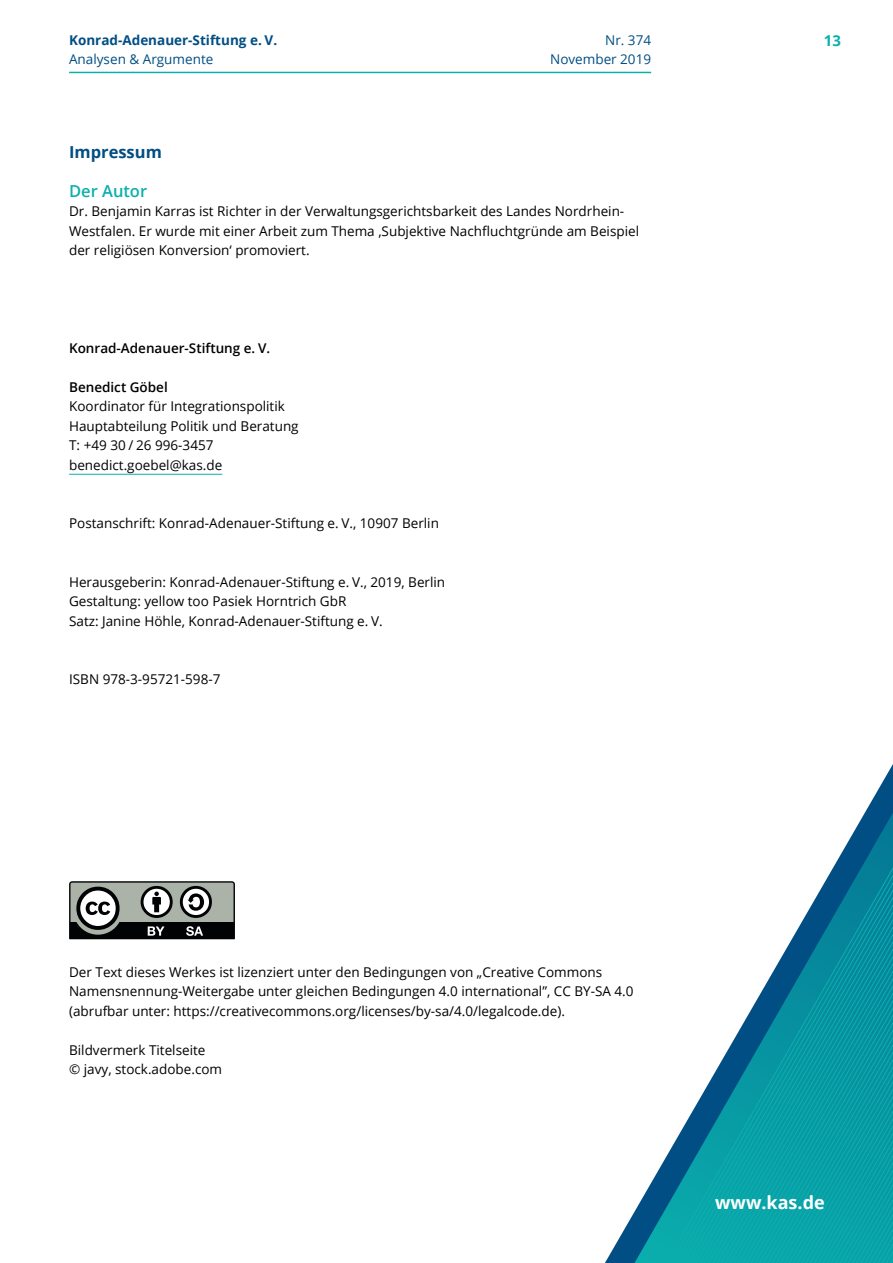
<style>
.page{position:relative;width:893px;height:1263px;background:#fff}
.page>*{position:absolute;margin:0;border:0;box-sizing:border-box;transform-origin:0 0}
.t1{font:700 18px "Open Sans";color:#fff}
.t2{font:700 16.5px "Open Sans";color:#004e83}
.t3{font:600 16.5px "Open Sans";color:#0bb0ae}
.t4{font:700 15px "Open Sans";color:#0bb0ae}
.t5{font:13.5px/19.5px "Open Sans";color:#000}
.t6{font:600 13.5px "Open Sans";color:#000}
.t7{font:13.5px/19.5px "Open Sans";color:#004e83;text-align:right}
.t8{font:700 13.5px "Open Sans";color:#004e83}
</style>
<div class="page">
<hr style="left:69px;top:72px;width:582px;height:1px;background:#0bb0ae">
<hr style="left:69px;top:474px;width:153px;height:1px;background:#0bb0ae">
<svg style="left:69px;top:881px;width:166px;height:58px"></svg>
<svg style="left:878px;top:764px;width:15px;height:26px"></svg>
<svg style="left:627px;top:790px;width:266px;height:473px"></svg>
<p class="t8" style="left:69px;top:30px;width:210px">Konrad-Adenauer-Stiftung e. V.</p>
<p class="t4" style="left:824px;top:30px;width:19px">13</p>
<p class="t7" style="left:69px;top:49px;width:146px">Analysen &amp; Argumente</p>
<p class="t7" style="left:550px;top:30px;width:102px">Nr. 374<br>November 2019</p>
<p class="t2" style="left:69px;top:140px;width:94px">Impressum</p>
<p class="t3" style="left:69px;top:179px;width:80px">Der Autor</p>
<p class="t5" style="left:69px;top:201px;width:572px">Dr. Benjamin Karras ist Richter in der Verwaltungsgerichtsbarkeit des Landes Nordrhein-<br>Westfalen. Er wurde mit einer Arbeit zum Thema ‚Subjektive Nachfluchtgründe am Beispiel der religiösen Konversion‘ promoviert.</p>
<p class="t6" style="left:69px;top:339px;width:203px">Konrad-Adenauer-Stiftung e. V.</p>
<p class="t6" style="left:69px;top:378px;width:100px">Benedict Göbel</p>
<p class="t5" style="left:69px;top:396px;width:231px">Koordinator für Integrationspolitik<br>Hauptabteilung Politik und Beratung<br>T: +49 30 / 26 996-3457 benedict.goebel@kas.de</p>
<p class="t5" style="left:69px;top:513px;width:371px">Postanschrift: Konrad-Adenauer-Stiftung e. V., 10907 Berlin</p>
<p class="t5" style="left:69px;top:572px;width:378px">Herausgeberin: Konrad-Adenauer-Stiftung e. V., 2019, Berlin<br>Gestaltung: yellow too Pasiek Horntrich GbR<br>Satz: Janine Höhle, Konrad-Adenauer-Stiftung e. V.</p>
<p class="t5" style="left:69px;top:669px;width:153px">ISBN 978-3-95721-598-7</p>
<p class="t5" style="left:69px;top:962px;width:566px">Der Text dieses Werkes ist lizenziert unter den Bedingungen von „Creative Commons<br>Namensnennung-Weitergabe unter gleichen Bedingungen 4.0 international”, CC BY-SA 4.0 (abrufbar unter: https://creativecommons.org/licenses/by-sa/4.0/legalcode.de).</p>
<p class="t5" style="left:69px;top:1040px;width:155px">Bildvermerk Titelseite<br>© javy, stock.adobe.com</p>
<h1 class="t1" style="left:715px;top:1190px;width:111px">www.kas.de</h1>
</div>
